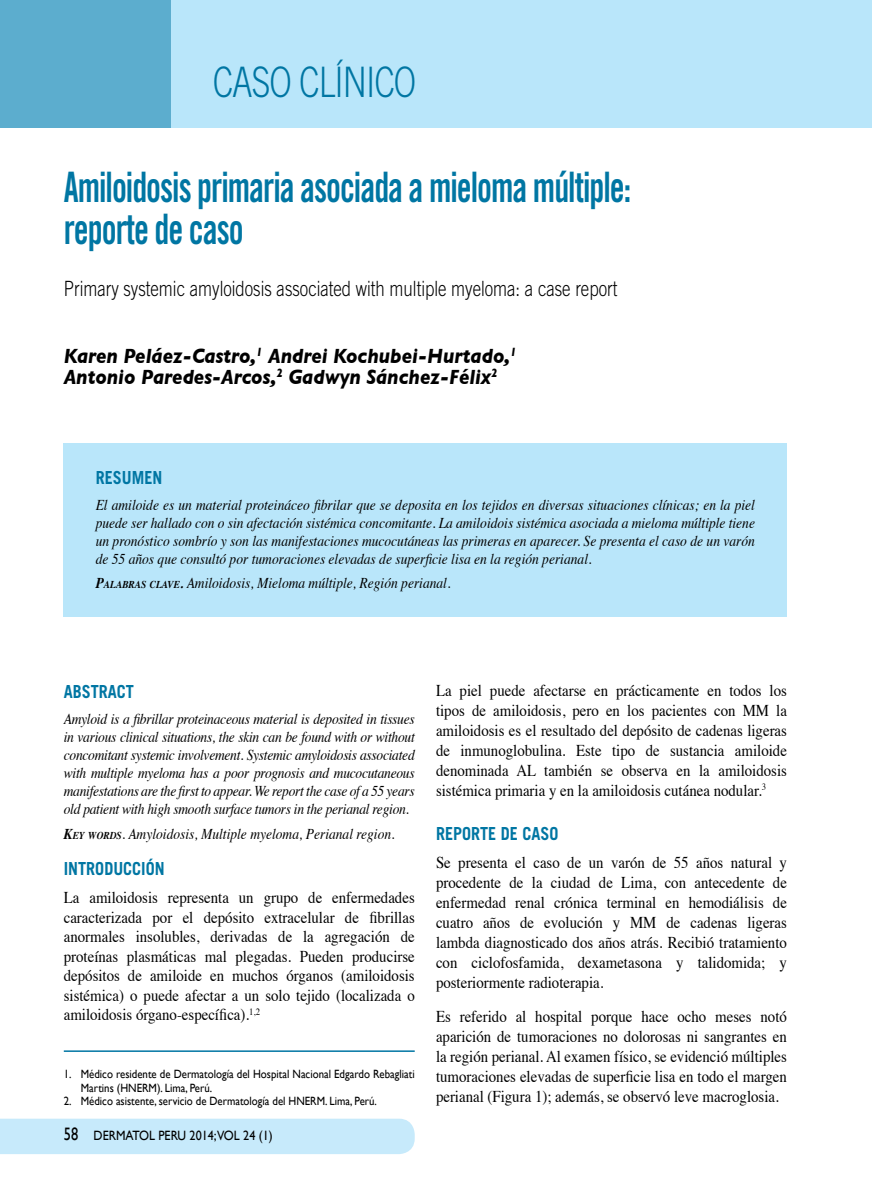
<style>
.page{position:relative;width:872px;height:1191px;background:#fff}
.page>*{position:absolute;margin:0;border:0;box-sizing:border-box;transform-origin:0 0}
.t1{font:42px/42px "Trade Gothic Bold Cond Twenty";letter-spacing:-.03em;color:#0076a3;scale:.8 1}
.t2{font:300 42px "Trade Gothic";letter-spacing:-.03em;color:#0076a3;scale:.8 1}
.t3{font:italic 700 21px/21px "Gill Sans";color:#000;scale:.9 1}
.t4{font:300 21px "Trade Gothic";color:#000;scale:.8 1}
.t5{font:700 18px "Trade Gothic";color:#0076a3;scale:.9 1}
.t6{font:16.5px/20px "Times";color:#000;text-align:justify;scale:.9 1}
.t7{font:italic 15px/18px "Times";color:#000;text-align:justify;scale:.9 1}
.t8{font:13.5px "Gill Sans";color:#000;scale:.9 1}
.t9{font:12px/13.5px "Gill Sans";color:#000;scale:.9 1}
.s1{font-weight:700}
.s2{font-weight:700;font-size:10.5px}
.s3{font-size:18px}
</style>
<div class="page">
<div style="left:0;top:1118px;width:415px;height:36px;background:#c7eafb"></div>
<div style="left:7px;top:0;width:865px;height:128px;background:#b9e6fa"></div>
<div style="left:64px;top:443px;width:723px;height:173px;background:#b9e6fa"></div>
<div style="left:0;top:0;width:170px;height:128px;background:#5cadce"></div>
<hr style="left:64px;top:1050px;width:351px;height:2px;background:#0076a3">
<h1 class="t2" style="left:213px;top:57px;width:256px">CASO CLÍNICO</h1>
<h1 class="t1" style="left:64px;top:166px;width:711px">Amiloidosis primaria asociada a mieloma múltiple: reporte de caso</h1>
<p class="t4" style="left:64px;top:276px;width:693px">Primary systemic amyloidosis associated with multiple myeloma: a case report</p>
<p class="t3" style="left:64px;top:345px;width:504px">Karen Peláez-Castro,<sup>1</sup> Andrei Kochubei-Hurtado,<sup>1<br></sup>Antonio Paredes-Arcos,<sup>2</sup> Gadwyn Sánchez-Félix<sup>2</sup></p>
<p class="t5" style="left:96px;top:466px;width:76px">RESUMEN</p>
<p class="t7" style="left:96px;top:495px;width:734px">El amiloide es un material proteináceo fibrilar que se deposita en los tejidos en diversas situaciones clínicas; en la piel puede ser hallado con o sin afectación sistémica concomitante. La amiloidois sistémica asociada a mieloma múltiple tiene un pronóstico sombrío y son las manifestaciones mucocutáneas las primeras en aparecer. Se presenta el caso de un varón de 55 años que consultó por tumoraciones elevadas de superficie lisa en la región perianal.</p>
<p class="t7" style="left:96px;top:573px;width:395px"><span class="s1">P</span><span class="s2">ALABRAS CLAVE</span><span class="s1">.</span> Amiloidosis, Mieloma múltiple, Región perianal.</p>
<p class="t5" style="left:64px;top:680px;width:80px">ABSTRACT</p>
<p class="t7" style="left:64px;top:709px;width:391px">Amyloid is a fibrillar proteinaceous material is deposited in tissues in various clinical situations, the skin can be found with or without concomitant systemic involvement. Systemic amyloidosis associated with multiple myeloma has a poor prognosis and mucocutaneous manifestations are the first to appear. We report the case of a 55 years old patient with high smooth surface tumors in the perianal region.</p>
<p class="t7" style="left:64px;top:823px;width:369px"><span class="s1">K</span><span class="s2">EY WORDS</span>. Amyloidosis, Multiple myeloma, Perianal region.</p>
<p class="t5" style="left:64px;top:857px;width:114px">INTRODUCCIÓN</p>
<p class="t6" style="left:64px;top:886px;width:391px;line-height:19.5px">La amiloidosis representa un grupo de enfermedades caracterizada por el depósito extracelular de fibrillas anormales insolubles, derivadas de la agregación de proteínas plasmáticas mal plegadas. Pueden producirse depósitos de amiloide en muchos órganos (amiloidosis sistémica) o puede afectar a un solo tejido (localizada o amiloidosis órgano-específica).<sup>1,2</sup></p>
<p class="t9" style="left:81px;top:1067px;width:372px;text-indent:-17px">1. Médico residente de Dermatología del Hospital Nacional Edgardo Rebagliati<br>Martins (HNERM). Lima, Perú.</p>
<p class="t9" style="left:64px;top:1094px;width:349px">2. Médico asistente, servicio de Dermatología del HNERM. Lima, Perú.</p>
<p class="t8" style="left:64px;top:1127px;width:234px"><span class="s3">58</span> Dermatol PERU 2014;vol 24 (1)</p>
<p class="t6" style="left:436px;top:679px;width:391px">La piel puede afectarse en prácticamente en todos los tipos de amiloidosis, pero en los pacientes con MM la amiloidosis es el resultado del depósito de cadenas ligeras de inmunoglobulina. Este tipo de sustancia amiloide denominada AL también se observa en la amiloidosis sistémica primaria y en la amiloidosis cutánea nodular.<sup>3</sup></p>
<p class="t5" style="left:436px;top:822px;width:138px">REPORTE DE CASO</p>
<p class="t6" style="left:436px;top:851px;width:391px">Se presenta el caso de un varón de 55 años natural y procedente de la ciudad de Lima, con antecedente de enfermedad renal crónica terminal en hemodiálisis de cuatro años de evolución y MM de cadenas ligeras lambda diagnosticado dos años atrás. Recibió tratamiento con ciclofosfamida, dexametasona y talidomida; y posteriormente radioterapia.</p>
<p class="t6" style="left:436px;top:1005px;width:391px">Es referido al hospital porque hace ocho meses notó aparición de tumoraciones no dolorosas ni sangrantes en la región perianal. Al examen físico, se evidenció múltiples tumoraciones elevadas de superficie lisa en todo el margen perianal (Figura 1); además, se observó leve macroglosia.</p>
</div>
